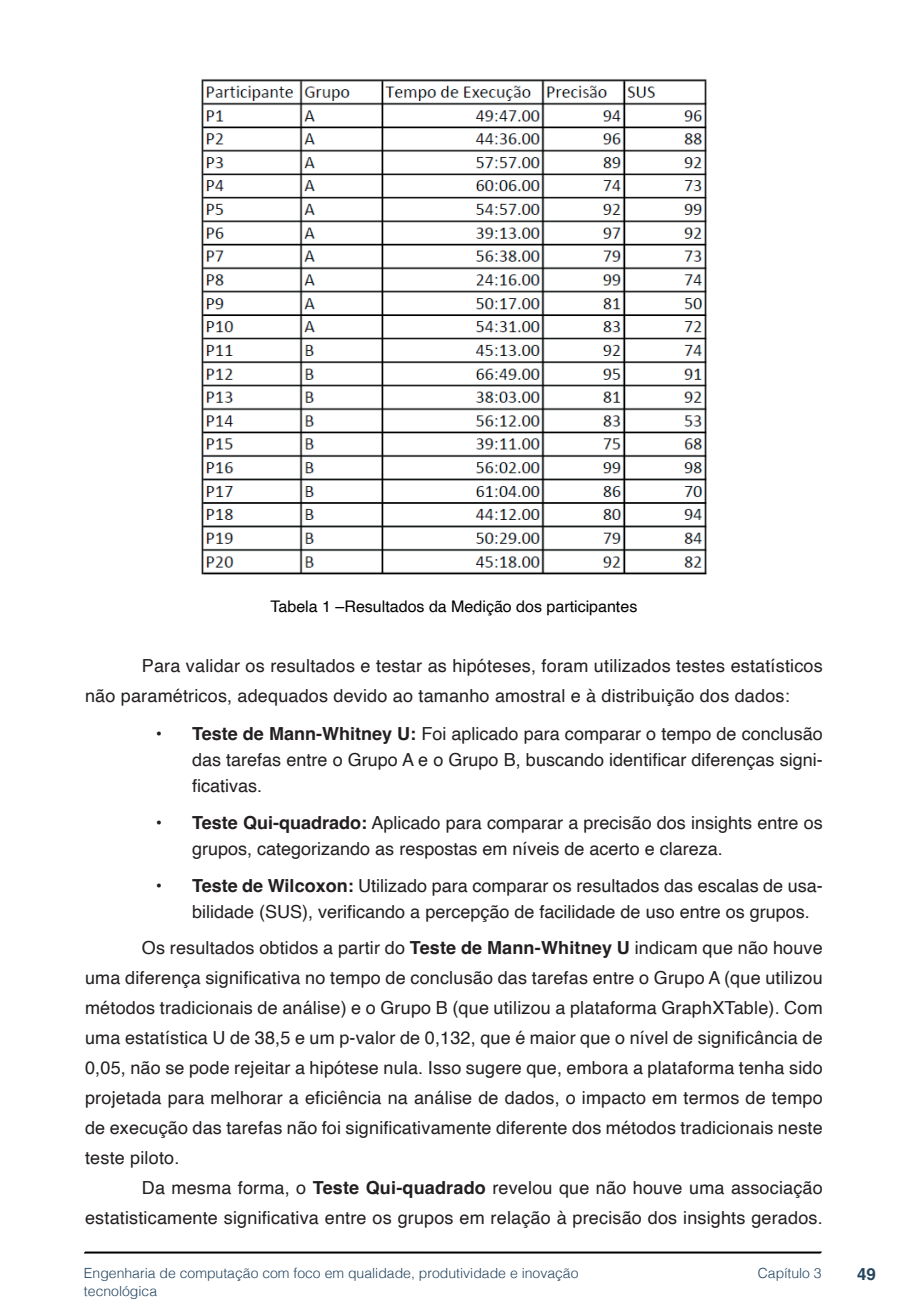
<style>
.page{position:relative;width:908px;height:1304px;background:#fff}
.page>*{position:absolute;margin:0;border:0;box-sizing:border-box;transform-origin:0 0}
.txt{font:18px/30px "Helvetica";letter-spacing:.01em;color:#231f20}
.t1{font:700 16.8px "Helvetica";color:#23445f}
.imagens_graf_tab{font:16px "Helvetica";color:#000}
.t2{font:300 14px/18px "Helvetica";color:#23445f}
.s1{font-weight:700}
</style>
<div class="page">
<svg style="left:84px;top:1251px;width:737px;height:3px;background:#515151"></svg>
<img style="left:201px;top:79px;width:506px;height:496px">
<p class="imagens_graf_tab" style="left:270px;top:594px;width:368px">Tabela 1 –Resultados da Medição dos participantes</p>
<p class="txt" style="left:85px;top:651px;width:738px;text-indent:57px">Para validar os resultados e testar as hipóteses, foram utilizados testes estatísticos não paramétricos, adequados devido ao tamanho amostral e à distribuição dos dados:</p>
<p class="txt" style="left:192px;top:721px;width:632px;line-height:26px;text-align:justify;text-indent:-36px"><span class="s1">• Teste de Mann-Whitney U:</span> Foi aplicado para comparar o tempo de conclusão das tarefas entre o Grupo A e o Grupo B, buscando identificar diferenças signi&shy;ficativas.</p>
<p class="txt" style="left:192px;top:810px;width:632px;line-height:26px;text-indent:-36px"><span class="s1">• Teste Qui-quadrado:</span> Aplicado para comparar a precisão dos insights entre os grupos, categorizando as respostas em níveis de acerto e clareza.</p>
<p class="txt" style="left:192px;top:873px;width:632px;line-height:26px;text-indent:-36px"><span class="s1">• Teste de Wilcoxon:</span> Utilizado para comparar os resultados das escalas de usa&shy;bilidade (SUS), verificando a percepção de facilidade de uso entre os grupos.</p>
<p class="txt" style="left:85px;top:933px;width:738px;text-align:justify;text-indent:57px">Os resultados obtidos a partir do <span class="s1">Teste de Mann-Whitney U</span> indicam que não houve uma diferença significativa no tempo de conclusão das tarefas entre o Grupo A (que utilizou métodos tradicionais de análise) e o Grupo B (que utilizou a plataforma GraphXTable). Com uma estatística U de 38,5 e um p-valor de 0,132, que é maior que o nível de significância de 0,05, não se pode rejeitar a hipótese nula. Isso sugere que, embora a plataforma tenha sido projetada para melhorar a eficiência na análise de dados, o impacto em termos de tempo de execução das tarefas não foi significativamente diferente dos métodos tradicionais neste teste piloto.</p>
<p class="txt" style="left:85px;top:1173px;width:738px;text-align:right">Da mesma forma, o <span class="s1">Teste Qui-quadrado</span> revelou que não houve uma associação estatisticamente significativa entre os grupos em relação à precisão dos insights gerados.</p>
<p class="t2" style="left:84px;top:1263px;width:496px">Engenharia de computação com foco em qualidade, produtividade e inovação tecnológica</p>
<p class="t2" style="left:757px;top:1263px;width:65px">Capítulo 3</p>
<p class="t1" style="left:856px;top:1264px;width:20px">49</p>
</div>
